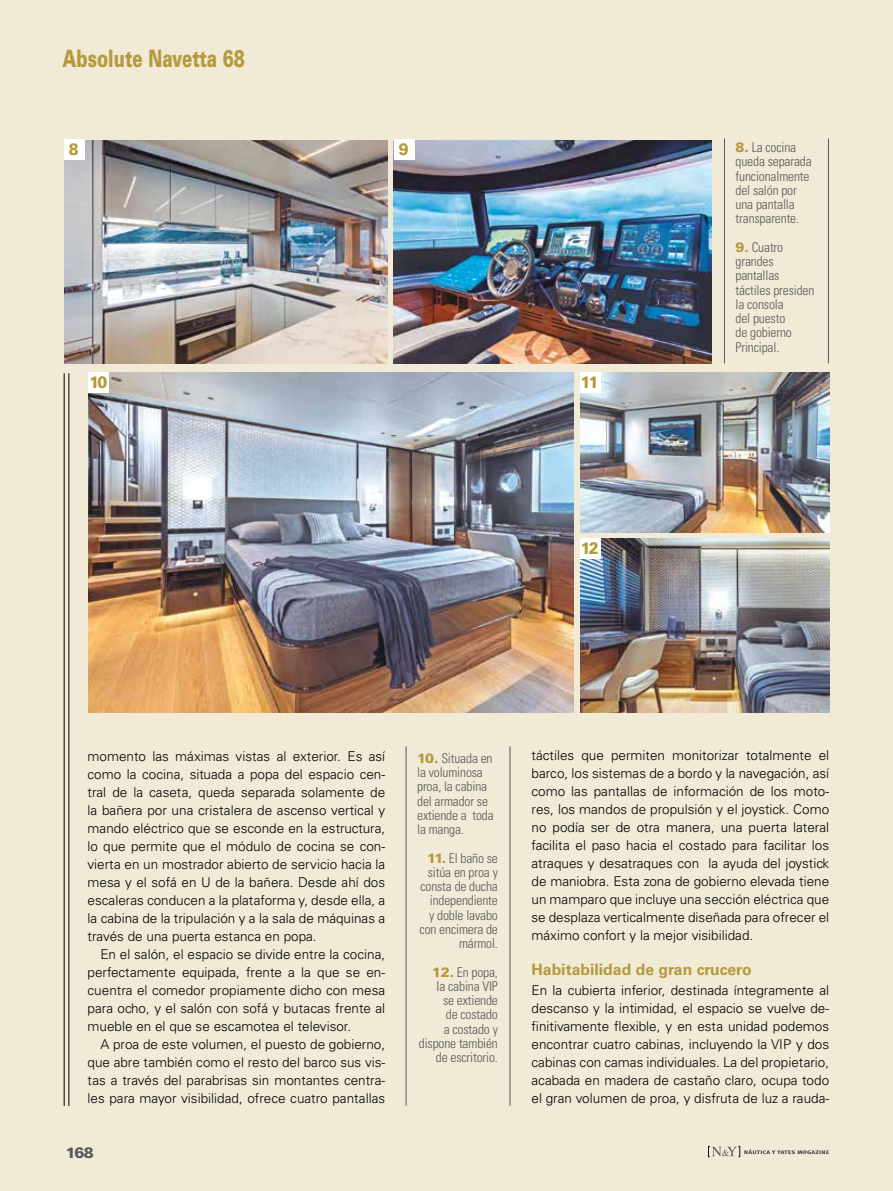
<style>
.page{position:relative;width:893px;height:1191px;background:#f1ead6}
.page>*{position:absolute;margin:0;border:0;box-sizing:border-box;transform-origin:0 0}
.t1{font:900 24px "Univers";color:#b49a3d;scale:.7 1}
.t2{font:900 16.5px "Univers";color:#b49a3d;scale:.9 1}
.t3{font:700 15.75px "Univers";color:#b49a3d}
.t4{font:900 15px "Univers";color:#58585a}
.t5{font:300 13.5px/18px "Univers";color:#000;text-align:justify}
.t6{font:300 condensed 13.5px/14.2px "Univers";letter-spacing:-.01em;color:#58585a}
.s1{font-weight:900;font-stretch:normal;color:#b49a3d}
</style>
<div class="page">
<svg style="left:708px;top:1145px;width:121px;height:12px"></svg>
<img style="left:89px;top:372px;width:484px;height:340px">
<img style="left:64px;top:141px;width:323px;height:222px">
<img style="left:394px;top:141px;width:317px;height:222px">
<img style="left:580px;top:372px;width:249px;height:160px">
<img style="left:580px;top:538px;width:249px;height:174px">
<hr style="left:64px;top:373px;width:1px;height:733px;background:#000">
<hr style="left:68px;top:373px;width:1px;height:733px;background:#000">
<hr style="left:406px;top:746px;width:1px;height:359px;background:#58585a">
<hr style="left:724px;top:138px;width:1px;height:225px;background:#58585a">
<hr style="left:510px;top:746px;width:1px;height:359px;background:#58585a">
<hr style="left:828px;top:138px;width:1px;height:225px;background:#58585a">
<div style="left:89px;top:372px;width:20px;height:21px;background:#fff"></div>
<div style="left:580px;top:372px;width:21px;height:21px;background:#fff"></div>
<div style="left:580px;top:538px;width:21px;height:21px;background:#fff"></div>
<div style="left:64px;top:140px;width:20px;height:20px;background:#fff"></div>
<div style="left:394px;top:140px;width:21px;height:20px;background:#fff"></div>
<h1 class="t1" style="left:62px;top:43px;width:262px">Absolute Navetta 68</h1>
<p class="t2" style="left:69px;top:138px;width:13px">8</p>
<p class="t2" style="left:399px;top:138px;width:13px">9</p>
<p class="t2" style="left:89px;top:371px;width:22px">10</p>
<p class="t2" style="left:581px;top:371px;width:22px">11</p>
<p class="t2" style="left:581px;top:537px;width:22px">12</p>
<p class="t6" style="left:736px;top:140px;width:78px"><span class="s1">8.</span> La cocina queda separada funcionalmente del salón por una pantalla transparente.</p>
<p class="t6" style="left:736px;top:240px;width:80px"><span class="s1">9.</span> Cuatro grandes pantallas táctiles presiden la consola<br>del puesto<br>de gobierno<br>Principal.</p>
<p class="t5" style="left:88px;top:746px;width:299px">momento las máximas vistas al exterior. Es así como la cocina, situada a popa del espacio cen&shy;tral de la caseta, queda separada solamente de la bañera por una cristalera de ascenso vertical y mando eléctrico que se esconde en la estructura, lo que permite que el módulo de cocina se con&shy;vierta en un mostrador abierto de servicio hacia la mesa y el sofá en U de la bañera. Desde ahí dos escaleras conducen a la plataforma y, desde ella, a la cabina de la tripulación y a la sala de máquinas a través de una puerta estanca en popa.</p>
<p class="t5" style="left:88px;top:944px;width:299px;text-indent:13px">En el salón, el espacio se divide entre la cocina, perfectamente equipada, frente a la que se en&shy;cuentra el comedor propiamente dicho con mesa para ocho, y el salón con sofá y butacas frente al mueble en el que se escamotea el televisor.</p>
<p class="t5" style="left:88px;top:1034px;width:299px;text-indent:13px">A proa de este volumen, el puesto de gobierno, que abre también como el resto del barco sus vis&shy;tas a través del parabrisas sin montantes centra&shy;les para mayor visibilidad, ofrece cuatro pantallas</p>
<p class="t4" style="left:66px;top:1143px;width:30px">168</p>
<p class="t6" style="left:417px;top:751px;width:78px"><span class="s1">10.</span> Situada en la voluminosa proa, la cabina del armador se extiende a toda la manga.</p>
<p class="t6" style="left:420px;top:850px;width:80px;text-align:right"><span class="s1">11.</span> El baño se sitúa en proa y consta de ducha independiente<br>y doble lavabo con encimera de mármol.</p>
<p class="t6" style="left:419px;top:964px;width:81px;text-align:right"><span class="s1">12.</span> En popa,<br>la cabina VIP<br>se extiende<br>de costado<br>a costado y dispone también de escritorio.</p>
<p class="t5" style="left:531px;top:746px;width:299px">táctiles que permiten monitorizar totalmente el barco, los sistemas de a bordo y la navegación, así como las pantallas de información de los moto&shy;res, los mandos de propulsión y el joystick. Como no podía ser de otra manera, una puerta lateral facilita el paso hacia el costado para facilitar los atraques y desatraques con la ayuda del joystick de maniobra. Esta zona de gobierno elevada tiene un mamparo que incluye una sección eléctrica que se desplaza verticalmente diseñada para ofrecer el máximo confort y la mejor visibilidad.</p>
<p class="t3" style="left:531px;top:960px;width:222px">Habitabilidad de gran crucero</p>
<p class="t5" style="left:531px;top:980px;width:299px">En la cubierta inferior, destinada íntegramente al descanso y la intimidad, el espacio se vuelve de&shy;finitivamente flexible, y en esta unidad podemos encontrar cuatro cabinas, incluyendo la VIP y dos cabinas con camas individuales. La del propietario, acabada en madera de castaño claro, ocupa todo el gran volumen de proa, y disfruta de luz a rauda-</p>
</div>
